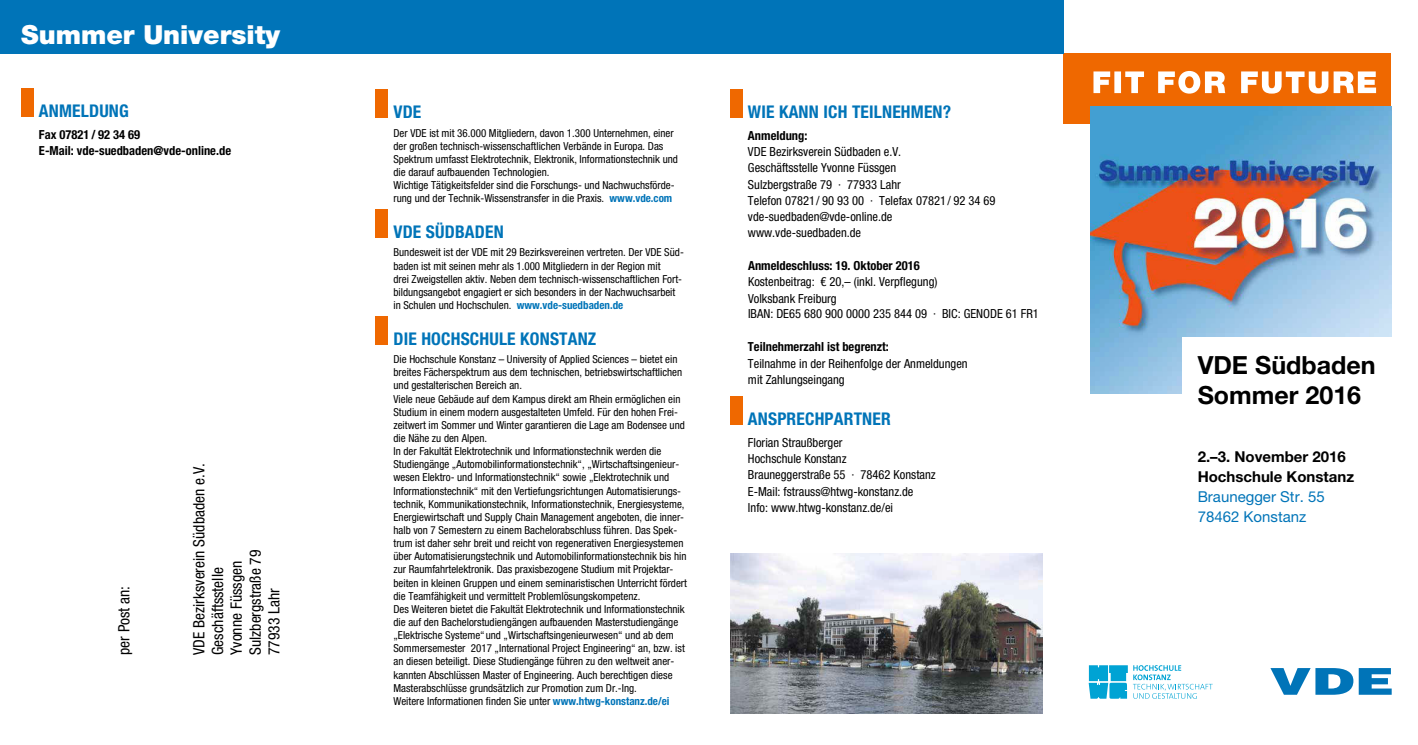
<style>
.page{position:relative;width:1418px;height:745px;background:#fff}
.page>*{position:absolute;margin:0;border:0;box-sizing:border-box;transform-origin:0 0}
.t1{font:900 26.25px "Helvetica Neue LT Std";color:#fff}
.t2{font:700 25px/30px "Helvetica Neue LT Std";color:#000}
.t3{font:700 condensed 17.5px "Helvetica Neue LT Std";letter-spacing:.01em;color:#0074b8}
.t4{font:condensed 15.62px/18.8px "Helvetica Neue LT Std";color:#000}
.t5{font:700 15px/20px "Helvetica Neue LT Std";color:#000}
.t6{font:15px/20px "Helvetica Neue LT Std";color:#0074b8}
.t7{font:condensed 12.5px/16.2px "Helvetica Neue LT Std";color:#000}
.t8{font:700 condensed 12.5px/16.2px "Helvetica Neue LT Std";color:#000}
.t9{font:condensed 11px/13.1px "Helvetica Neue LT Std";color:#000}
.s1{font-weight:700;color:#0074b8}
</style>
<div class="page">
<div style="left:21px;top:89px;width:13px;height:28px;background:#ef6800"></div>
<div style="left:376px;top:90px;width:12px;height:28px;background:#ef6800"></div>
<div style="left:376px;top:209px;width:12px;height:29px;background:#ef6800"></div>
<div style="left:376px;top:316px;width:12px;height:28px;background:#ef6800"></div>
<div style="left:730px;top:90px;width:12px;height:28px;background:#ef6800"></div>
<div style="left:730px;top:396px;width:12px;height:29px;background:#ef6800"></div>
<img style="left:730px;top:553px;width:312px;height:159px">
<svg style="left:1270px;top:668px;width:121px;height:26px"></svg>
<div style="left:1063px;top:53px;width:328px;height:71px;background:#ef6800"></div>
<img style="left:1090px;top:106px;width:301px;height:287px">
<div style="left:1182px;top:337px;width:212px;height:159px;background:#fff"></div>
<svg style="left:1093px;top:71px;width:282px;height:23px"></svg>
<div style="left:0;top:0;width:1063px;height:53px;background:#0074b8"></div>
<svg style="left:1088px;top:665px;width:124px;height:33px"></svg>
<h1 class="t1" style="left:21px;top:19px;width:260px">Summer University</h1>
<h3 class="t3" style="left:39px;top:100px;width:91px">ANMELDUNG</h3>
<p class="t8" style="left:39px;top:126px;width:194px">Fax 07821 / 92 34 69<br>E-Mail: vde-suedbaden@vde-online.de</p>
<h3 class="t4" style="left:114px;top:654px;width:71px;rotate:-90deg">per Post an:</h3>
<h3 class="t4" style="left:189px;top:654px;width:193px;rotate:-90deg">VDE Bezirksverein Südbaden e.V.<br>Geschäftsstelle<br>Yvonne Füssgen<br>Sulzbergstraße 79<br>77933 Lahr</h3>
<h3 class="t3" style="left:393px;top:101px;width:29px">VDE</h3>
<p class="t9" style="left:393px;top:126px;width:286px">Der VDE ist mit 36.000 Mitgliedern, davon 1.300 Unternehmen, einer der großen technisch-wissenschaftlichen Verbände in Europa. Das Spektrum umfasst Elektrotechnik, Elektronik, Informationstechnik und die darauf aufbauenden Technologien.<br>Wichtige Tätigkeitsfelder sind die Forschungs- und Nachwuchsförde&shy;rung und der Technik-Wissenstransfer in die Praxis. <span class="s1">www.vde.com</span></p>
<h3 class="t3" style="left:393px;top:221px;width:112px">VDE SÜDBADEN</h3>
<p class="t9" style="left:393px;top:246px;width:292px">Bundesweit ist der VDE mit 29 Bezirksvereinen vertreten. Der VDE Süd&shy;baden ist mit seinen mehr als 1.000 Mitgliedern in der Region mit<br>drei Zweigstellen aktiv. Neben dem technisch-wissenschaftlichen Fort&shy;bildungsangebot engagiert er sich besonders in der Nachwuchsarbeit in Schulen und Hochschulen. <span class="s1">www.vde-suedbaden.de</span></p>
<h3 class="t3" style="left:393px;top:327px;width:204px">DIE HOCHSCHULE KONSTANZ</h3>
<p class="t9" style="left:393px;top:352px;width:295px">Die Hochschule Konstanz – University of Applied Sciences – bietet ein breites Fächerspektrum aus dem technischen, betriebswirtschaftlichen und gestalterischen Bereich an.<br>Viele neue Gebäude auf dem Kampus direkt am Rhein ermöglichen ein Studium in einem modern ausgestalteten Umfeld. Für den hohen Frei&shy;zeitwert im Sommer und Winter garantieren die Lage am Bodensee und die Nähe zu den Alpen.<br>In der Fakultät Elektrotechnik und Informationstechnik werden die Studiengänge „Automobilinformationstechnik“, „Wirtschaftsingenieur&shy;wesen Elektro- und Informationstechnik“ sowie „Elektrotechnik und Informationstechnik“ mit den Vertiefungsrichtungen Automatisierungs&shy;technik, Kommunikationstechnik, Informationstechnik, Energiesysteme, Energiewirtschaft und Supply Chain Management angeboten, die inner&shy;halb von 7 Semestern zu einem Bachelorabschluss führen. Das Spek&shy;trum ist daher sehr breit und reicht von regenerativen Energiesystemen über Automatisierungstechnik und Automobilinformationstechnik bis hin zur Raumfahrtelektronik. Das praxisbezogene Studium mit Projektar&shy;beiten in kleinen Gruppen und einem seminaristischen Unterricht fördert die Teamfähigkeit und vermittelt Problemlösungskompetenz.<br>Des Weiteren bietet die Fakultät Elektrotechnik und Informationstechnik die auf den Bachelorstudiengängen aufbauenden Masterstudiengänge „Elektrische Systeme“ und „Wirtschaftsingenieurwesen“ und ab dem Sommersemester 2017 „International Project Engineering“ an, bzw. ist an diesen beteiligt. Diese Studiengänge führen zu den weltweit aner&shy;kannten Abschlüssen Master of Engineering. Auch berechtigen diese Masterabschlüsse grundsätzlich zur Promotion zum Dr.-Ing.<br>Weitere Informationen finden Sie unter <span class="s1">www.htwg-konstanz.de/ei</span></p>
<h3 class="t3" style="left:748px;top:101px;width:205px">WIE KANN ICH TEILNEHMEN?</h3>
<p class="t8" style="left:748px;top:127px;width:61px">Anmeldung:</p>
<p class="t7" style="left:748px;top:143px;width:249px">VDE Bezirksverein Südbaden e.V.<br>Geschäftsstelle Yvonne Füssgen<br>Sulzbergstraße 79 · 77933 Lahr<br>Telefon 07821/ 90 93 00 · Telefax 07821/ 92 34 69 vde-suedbaden@vde-online.de www.vde-suedbaden.de</p>
<p class="t8" style="left:748px;top:257px;width:173px">Anmeldeschluss: 19. Oktober 2016</p>
<p class="t7" style="left:748px;top:274px;width:292px;line-height:15.8px">Kostenbeitrag: € 20,– (inkl. Verpflegung)<br>Volksbank Freiburg<br>IBAN: DE65 680 900 0000 235 844 09 · BIC: GENODE 61 FR1</p>
<p class="t8" style="left:748px;top:338px;width:142px">Teilnehmerzahl ist begrenzt:</p>
<p class="t7" style="left:748px;top:354px;width:221px">Teilnahme in der Reihenfolge der Anmeldungen mit Zahlungseingang</p>
<h3 class="t3" style="left:748px;top:408px;width:144px">ANSPRECHPARTNER</h3>
<p class="t7" style="left:748px;top:434px;width:189px">Florian Straußberger<br>Hochschule Konstanz<br>Brauneggerstraße 55 · 78462 Konstanz<br>E-Mail: fstrauss@htwg-konstanz.de<br>Info: www.htwg-konstanz.de/ei</p>
<h2 class="t2" style="left:1197px;top:349px;width:179px">VDE Südbaden<br>Sommer 2016</h2>
<h3 class="t5" style="left:1197px;top:445px;width:158px">2.–3. November 2016<br>Hochschule Konstanz</h3>
<h3 class="t6" style="left:1197px;top:486px;width:128px">Braunegger Str. 55<br>78462 Konstanz</h3>
</div>
